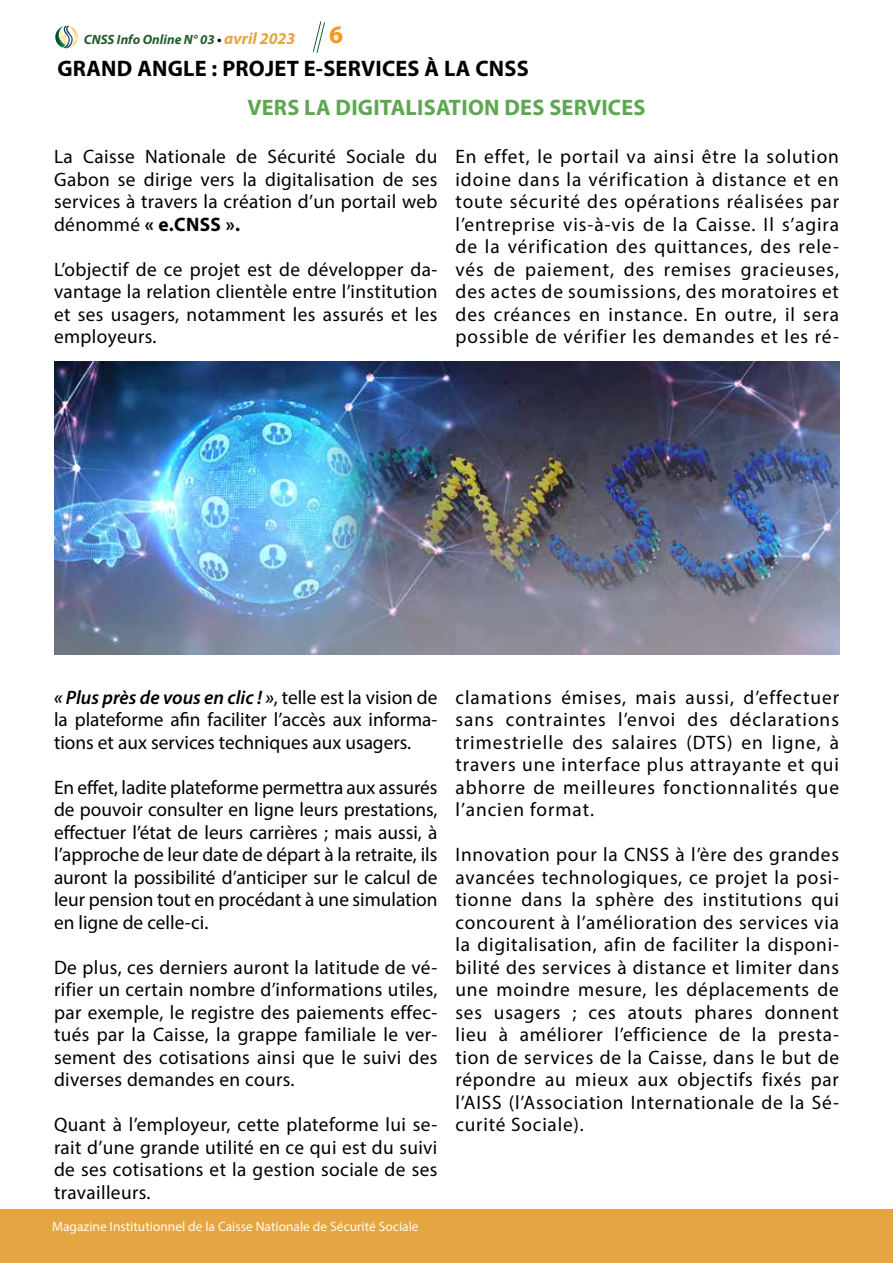
<style>
.page{position:relative;width:893px;height:1263px;background:#fff}
.page>*{position:absolute;margin:0;border:0;box-sizing:border-box;transform-origin:0 0}
.t1{font:700 25.35px "Myriad Pro";color:#f8971d}
.t2{font:700 22.5px "Myriad Pro";letter-spacing:.01em;color:#000}
.t3{font:700 22.5px "Myriad Pro";letter-spacing:.01em;color:#5da751}
.t4{font:19.5px/22.5px "Myriad Pro";letter-spacing:.02em;color:#000;text-align:justify}
.t5{font:13.5px "Myriad Pro";color:#fffdec}
.t6{font:italic 700 13.5px "Myriad Pro";color:#245c2e}
.s1{color:#000}
.s2{font-size:16.5px;color:#e6a543}
.s3{font-weight:700}
.s4{font-weight:600;font-style:italic}
</style>
<div class="page">
<div style="left:0;top:1209px;width:893px;height:54px;background:#e6a543"></div>
<svg style="left:55px;top:26px;width:23px;height:22px"></svg>
<svg style="left:312px;top:21px;width:13px;height:32px"></svg>
<img style="left:54px;top:362px;width:785px;height:293px">
<p class="t6" style="left:84px;top:31px;width:213px">CNSS Info Online N° 03 <span class="s1">•</span> <span class="s2">avril 2023</span></p>
<p class="t1" style="left:329px;top:18px;width:16px">6</p>
<p class="t2" style="left:57px;top:54px;width:473px">GRAND ANGLE : PROJET E-SERVICES À LA CNSS</p>
<p class="t3" style="left:247px;top:93px;width:400px">VERS LA DIGITALISATION DES SERVICES</p>
<p class="t4" style="left:54px;top:145px;width:385px">La Caisse Nationale de Sécurité Sociale du Gabon se dirige vers la digitalisation de ses services à travers la création d’un portail web dénommé <span class="s3">« e.CNSS ».</span></p>
<p class="t4" style="left:54px;top:258px;width:385px">L’objectif de ce projet est de développer da&shy;vantage la relation clientèle entre l’institution et ses usagers, notamment les assurés et les employeurs.</p>
<p class="t4" style="left:455px;top:145px;width:385px">En effet, le portail va ainsi être la solution idoine dans la vérification à distance et en toute sécurité des opérations réalisées par l’entreprise vis-à-vis de la Caisse. Il s’agira de la vérification des quittances, des rele&shy;vés de paiement, des remises gracieuses, des actes de soumissions, des moratoires et des créances en instance. En outre, il sera possible de vérifier les demandes et les ré-</p>
<p class="t4" style="left:54px;top:685px;width:385px"><span class="s4">« Plus près de vous en clic ! »</span>, telle est la vision de la plateforme afin faciliter l’accès aux informa&shy;tions et aux services techniques aux usagers.</p>
<p class="t4" style="left:54px;top:775px;width:385px">En effet, ladite plateforme permettra aux assurés de pouvoir consulter en ligne leurs prestations, effectuer l’état de leurs carrières ; mais aussi, à l’approche de leur date de départ à la retraite, ils auront la possibilité d’anticiper sur le calcul de leur pension tout en procédant à une simulation en ligne de celle-ci.</p>
<p class="t4" style="left:54px;top:955px;width:385px">De plus, ces derniers auront la latitude de vé&shy;rifier un certain nombre d’informations utiles, par exemple, le registre des paiements effec&shy;tués par la Caisse, la grappe familiale le ver&shy;sement des cotisations ainsi que le suivi des diverses demandes en cours.</p>
<p class="t4" style="left:54px;top:1113px;width:385px">Quant à l’employeur, cette plateforme lui se&shy;rait d’une grande utilité en ce qui est du suivi de ses cotisations et la gestion sociale de ses travailleurs.</p>
<p class="t5" style="left:52px;top:1218px;width:368px">Magazine Institutionnel de la Caisse Nationale de Sécurité Sociale</p>
<p class="t4" style="left:455px;top:685px;width:385px">clamations émises, mais aussi, d’effectuer sans contraintes l’envoi des déclarations trimestrielle des salaires (DTS) en ligne, à travers une interface plus attrayante et qui abhorre de meilleures fonctionnalités que l’ancien format.</p>
<p class="t4" style="left:455px;top:843px;width:385px">Innovation pour la CNSS à l’ère des grandes avancées technologiques, ce projet la posi&shy;tionne dans la sphère des institutions qui concourent à l’amélioration des services via la digitalisation, afin de faciliter la disponi&shy;bilité des services à distance et limiter dans une moindre mesure, les déplacements de ses usagers ; ces atouts phares donnent lieu à améliorer l’efficience de la presta&shy;tion de services de la Caisse, dans le but de répondre au mieux aux objectifs fixés par l’AISS (l’Association Internationale de la Sé&shy;curité Sociale).</p>
</div>
